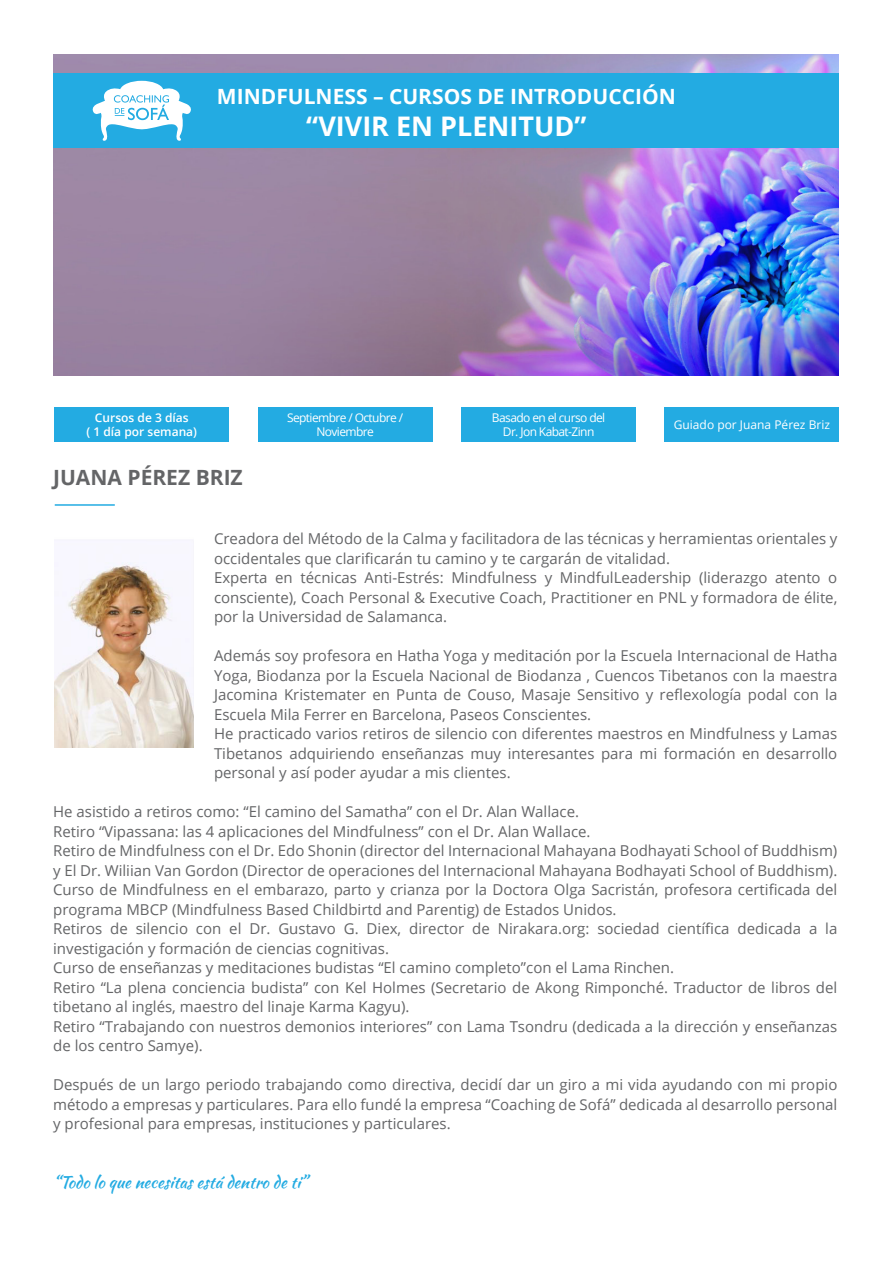
<style>
.page{position:relative;width:893px;height:1263px;background:#fff}
.page>*{position:absolute;margin:0;border:0;box-sizing:border-box;transform-origin:0 0}
.t1{font:700 27px "Open Sans";color:#fff}
.t2{font:700 21px "Open Sans";color:#fff}
.t3{font:700 21px "Open Sans";color:#646567}
.t4{font:16.5px "Kaushan Script";color:#23abe2}
.t5{font:15px/19.5px "Open Sans";color:#646567}
.t6{font:12px "Open Sans";letter-spacing:-.05em;color:#fff}
.t7{font:600 12px "Open Sans";color:#fff}
.t8{font:12px "Open Sans";color:#fff}
</style>
<div class="page">
<img style="left:54px;top:54px;width:785px;height:321px">
<div style="left:55px;top:407px;width:174px;height:34px;background:#23abe2"></div>
<div style="left:258px;top:407px;width:174px;height:34px;background:#23abe2"></div>
<div style="left:462px;top:407px;width:174px;height:34px;background:#23abe2"></div>
<div style="left:665px;top:407px;width:174px;height:34px;background:#23abe2"></div>
<hr style="left:55px;top:504px;width:60px;height:2px;background:#23abe2">
<img style="left:55px;top:562px;width:139px;height:186px">
<div style="left:54px;top:73px;width:785px;height:75px;background:#23abe2"></div>
<svg style="left:92px;top:81px;width:99px;height:60px"></svg>
<p class="t2" style="left:217px;top:81px;width:460px">MINDFULNESS – CURSOS DE INTRODUCCIÓN</p>
<p class="t1" style="left:306px;top:107px;width:282px">“VIVIR EN PLENITUD”</p>
<p class="t7" style="left:95px;top:409px;width:95px">Cursos de 3 días</p>
<p class="t7" style="left:87px;top:423px;width:112px">( 1 día por semana)</p>
<p class="t6" style="left:287px;top:409px;width:118px">Septiembre / Octubre /</p>
<p class="t6" style="left:316px;top:423px;width:59px">Noviembre</p>
<p class="t6" style="left:492px;top:409px;width:115px">Basado en el curso del</p>
<p class="t6" style="left:503px;top:423px;width:93px">Dr. Jon Kabat-Zinn</p>
<p class="t8" style="left:674px;top:416px;width:158px">Guiado por Juana Pérez Briz</p>
<p class="t3" style="left:53px;top:462px;width:191px">JUANA PÉREZ BRIZ</p>
<p class="t5" style="left:214px;top:528px;width:625px">Creadora del Método de la Calma y facilitadora de las técnicas y herramientas orientales y occidentales que clarificarán tu camino y te cargarán de vitalidad.</p>
<p class="t5" style="left:214px;top:567px;width:625px;text-align:justify">Experta en técnicas Anti-Estrés: Mindfulness y MindfulLeadership (liderazgo atento o consciente), Coach Personal &amp; Executive Coach, Practitioner en PNL y formadora de élite, por la Universidad de Salamanca.</p>
<p class="t5" style="left:214px;top:645px;width:625px;text-align:justify">Además soy profesora en Hatha Yoga y meditación por la Escuela Internacional de Hatha Yoga, Biodanza por la Escuela Nacional de Biodanza , Cuencos Tibetanos con la maestra Jacomina Kristemater en Punta de Couso, Masaje Sensitivo y reflexología podal con la Escuela Mila Ferrer en Barcelona, Paseos Conscientes.</p>
<p class="t5" style="left:214px;top:723px;width:625px;text-align:justify">He practicado varios retiros de silencio con diferentes maestros en Mindfulness y Lamas Tibetanos adquiriendo enseñanzas muy interesantes para mi formación en desarrollo personal y así poder ayudar a mis clientes.</p>
<p class="t5" style="left:53px;top:801px;width:527px">He asistido a retiros como: “El camino del Samatha” con el Dr. Alan Wallace.</p>
<p class="t5" style="left:53px;top:821px;width:539px">Retiro “Vipassana: las 4 aplicaciones del Mindfulness” con el Dr. Alan Wallace.</p>
<p class="t5" style="left:53px;top:840px;width:786px">Retiro de Mindfulness con el Dr. Edo Shonin (director del Internacional Mahayana Bodhayati School of Buddhism) y El Dr. Wiliian Van Gordon (Director de operaciones del Internacional Mahayana Bodhayati School of Buddhism).</p>
<p class="t5" style="left:53px;top:879px;width:786px">Curso de Mindfulness en el embarazo, parto y crianza por la Doctora Olga Sacristán, profesora certificada del programa MBCP (Mindfulness Based Childbirtd and Parentig) de Estados Unidos.</p>
<p class="t5" style="left:53px;top:918px;width:786px">Retiros de silencio con el Dr. Gustavo G. Diex, director de Nirakara.org: sociedad científica dedicada a la investigación y formación de ciencias cognitivas.</p>
<p class="t5" style="left:53px;top:957px;width:622px">Curso de enseñanzas y meditaciones budistas “El camino completo”con el Lama Rinchen.</p>
<p class="t5" style="left:53px;top:977px;width:786px">Retiro “La plena conciencia budista” con Kel Holmes (Secretario de Akong Rimponché. Traductor de libros del tibetano al inglés, maestro del linaje Karma Kagyu).</p>
<p class="t5" style="left:53px;top:1016px;width:786px">Retiro “Trabajando con nuestros demonios interiores” con Lama Tsondru (dedicada a la dirección y enseñanzas de los centro Samye).</p>
<p class="t5" style="left:53px;top:1074px;width:786px;text-align:justify">Después de un largo periodo trabajando como directiva, decidí dar un giro a mi vida ayudando con mi propio método a empresas y particulares. Para ello fundé la empresa “Coaching de Sofá” dedicada al desarrollo personal y profesional para empresas, instituciones y particulares.</p>
<p class="t4" style="left:53px;top:1170px;width:255px">“Todo lo que necesitas está dentro de ti”</p>
</div>
